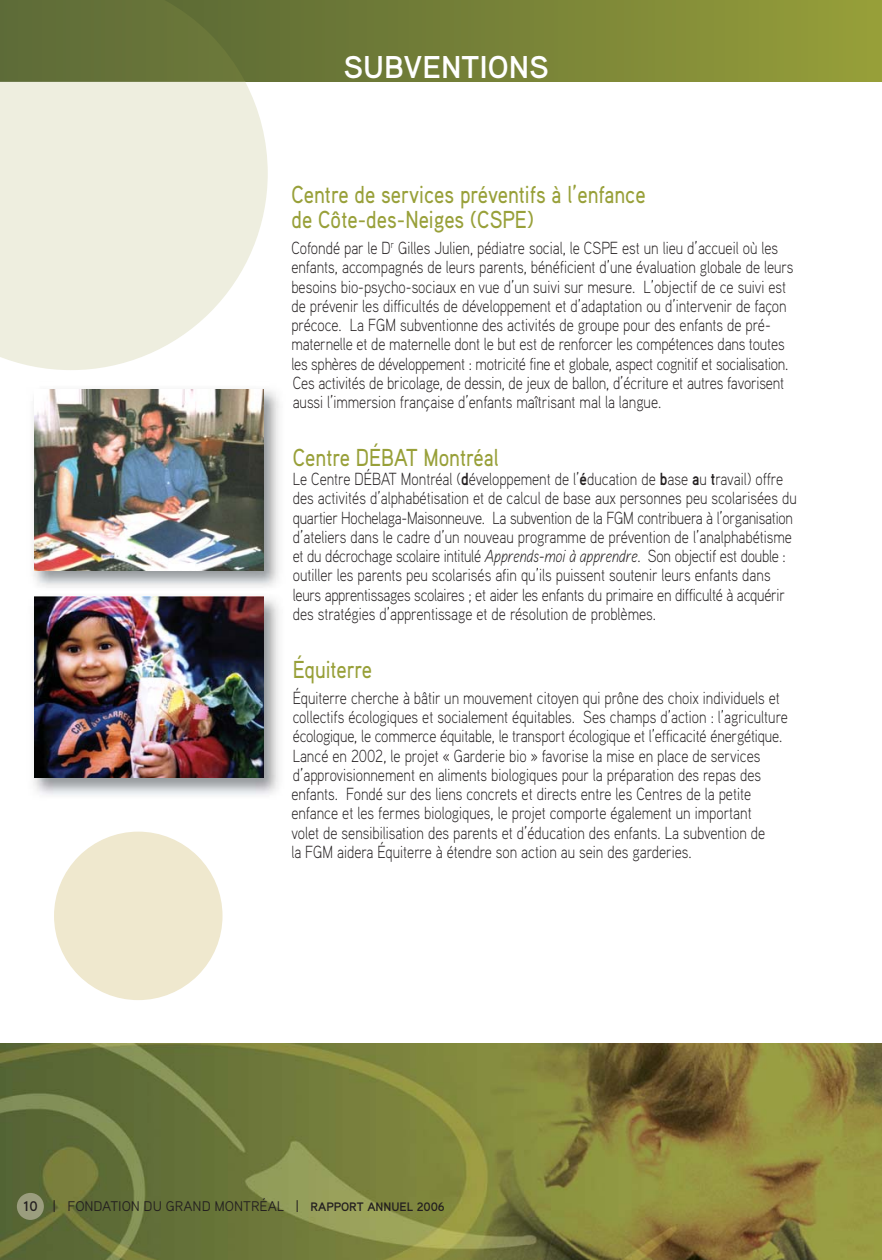
<style>
.page{position:relative;width:882px;height:1260px;background:#fff}
.page>*{position:absolute;margin:0;border:0;box-sizing:border-box;transform-origin:0 0}
.t1{font:700 31.5px "Aaux Pro";color:#fff}
.t2{font:500 24.5px/24.5px "Aaux Pro";color:#98a039;scale:.85 1}
.t3{font:300 17.5px/19.2px "Aaux Pro";color:#231f20;scale:.85 1}
.t4{font:14px "Aaux Pro";color:#231f20}
.s1{font-weight:700}
.s2{font-style:italic}
.s3{font-weight:700;font-size:12.25px}
</style>
<div class="page">
<img style="left:0;top:1043px;width:882px;height:217px">
<svg style="left:268px;top:0;width:614px;height:82px;background:#7d8737"></svg>
<img style="left:17px;top:1193px;width:27px;height:27px">
<img style="left:33px;top:389px;width:246px;height:406px">
<img style="left:35px;top:390px;width:228px;height:181px">
<img style="left:33px;top:589px;width:246px;height:4px">
<img style="left:35px;top:597px;width:228px;height:181px">
<svg style="left:0;top:0;width:268px;height:370px;background:#ecedde"></svg>
<div style="left:0;top:0;width:245px;height:82px;background:#637039"></div>
<svg style="left:54px;top:832px;width:169px;height:168px"></svg>
<h1 class="t1" style="left:343px;top:56px;width:207px">SUBVENTIONS</h1>
<h2 class="t2" style="left:291px;top:185px;width:418px">Centre de services préventifs à l’enfance de Côte-des-Neiges (CSPE)</h2>
<p class="t3" style="left:291px;top:240px;width:592px">Cofondé par le D<sup>r</sup> Gilles Julien, pédiatre social, le CSPE est un lieu d’accueil où les enfants, accompagnés de leurs parents, bénéficient d’une évaluation globale de leurs besoins bio-psycho-sociaux en vue d’un suivi sur mesure. L’objectif de ce suivi est de prévenir les difficultés de développement et d’adaptation ou d’intervenir de façon précoce. La FGM subventionne des activités de groupe pour des enfants de pré&shy;maternelle et de maternelle dont le but est de renforcer les compétences dans toutes les sphères de développement : motricité fine et globale, aspect cognitif et socialisation.<br>Ces activités de bricolage, de dessin, de jeux de ballon, d’écriture et autres favorisent aussi l’immersion française d’enfants maîtrisant mal la langue.</p>
<h2 class="t2" style="left:293px;top:447px;width:244px">Centre DÉBAT Montréal</h2>
<p class="t3" style="left:293px;top:471px;width:595px">Le Centre DÉBAT Montréal (<span class="s1">d</span>éveloppement de l’<span class="s1">é</span>ducation de <span class="s1">b</span>ase <span class="s1">a</span>u <span class="s1">t</span>ravail) offre des activités d’alphabétisation et de calcul de base aux personnes peu scolarisées du quartier Hochelaga-Maisonneuve. La subvention de la FGM contribuera à l’organisation d’ateliers dans le cadre d’un nouveau programme de prévention de l’analphabétisme et du décrochage scolaire intitulé <span class="s2">Apprends-moi à apprendre</span>. Son objectif est double : outiller les parents peu scolarisés afin qu’ils puissent soutenir leurs enfants dans leurs apprentissages scolaires ; et aider les enfants du primaire en difficulté à acquérir des stratégies d’apprentissage et de résolution de problèmes.</p>
<h2 class="t2" style="left:293px;top:659px;width:95px">Équiterre</h2>
<p class="t3" style="left:291px;top:690px;width:586px">Équiterre cherche à bâtir un mouvement citoyen qui prône des choix individuels et collectifs écologiques et socialement équitables. Ses champs d’action : l’agriculture écologique, le commerce équitable, le transport écologique et l’efficacité énergétique.<br>Lancé en 2002, le projet « Garderie bio » favorise la mise en place de services d’approvisionnement en aliments biologiques pour la préparation des repas des enfants. Fondé sur des liens concrets et directs entre les Centres de la petite enfance et les fermes biologiques, le projet comporte également un important<br>volet de sensibilisation des parents et d’éducation des enfants. La subvention de<br>la FGM aidera Équiterre à étendre son action au sein des garderies.</p>
<p class="t4" style="left:24px;top:1201px;width:422px"><span class="s1">10</span> | FONDATION DU GRAND MONTRÉAL | <span class="s3">RAPPORT ANNUEL 2006</span></p>
</div>
